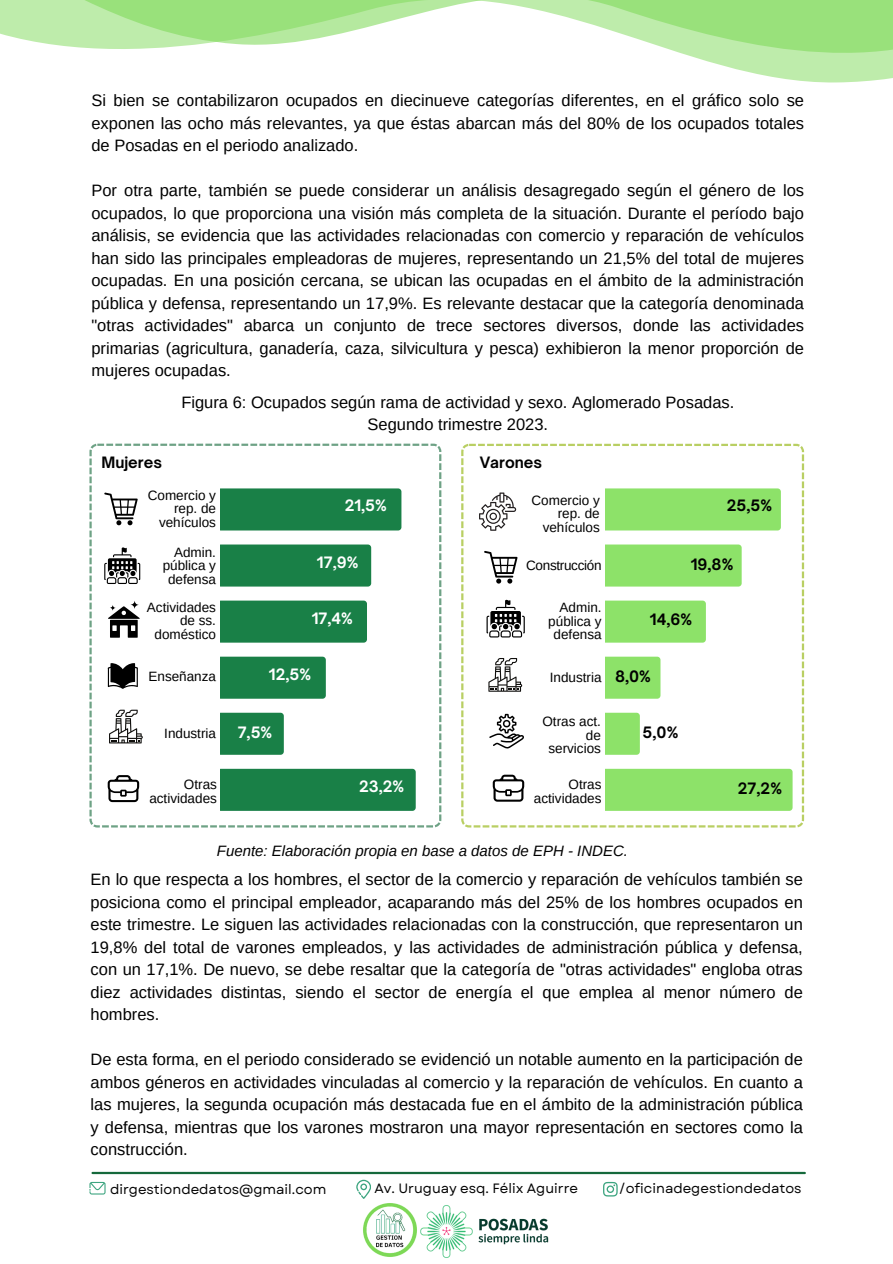
<style>
.page{position:relative;width:893px;height:1264px;background:#fff}
.page>*{position:absolute;margin:0;border:0;box-sizing:border-box;transform-origin:0 0}
.t1{font:16.5px/22.5px "Arimo";color:#000;text-align:justify}
.t2{font:italic 15px "Arimo";color:#000}
.t3{font:700 15px "Open Sauce One";color:#fff}
.t4{font:700 15px "Open Sauce One";color:#010101}
.t5{font:700 15px "Open Sauce One";color:#000}
.t6{font:13.5px/13.5px "Arimo";color:#000;text-align:right}
.t7{font:13.5px "Garet";color:#020202}
.t8{font:13.5px "Arimo";letter-spacing:-.025em;color:#000}
</style>
<div class="page">
<svg style="left:0;top:0;width:892px;height:83px"></svg>
<img style="left:363px;top:1203px;width:54px;height:54px">
<svg style="left:89px;top:1181px;width:16px;height:13px"></svg>
<svg style="left:356px;top:1179px;width:15px;height:19px"></svg>
<svg style="left:603px;top:1181px;width:14px;height:15px"></svg>
<hr style="left:93px;top:1171px;width:711px;height:3px;background:#15693b">
<img style="left:420px;top:1205px;width:129px;height:53px">
<svg style="left:461px;top:444px;width:343px;height:383px"></svg>
<svg style="left:488px;top:658px;width:34px;height:33px"></svg>
<svg style="left:479px;top:492px;width:37px;height:39px"></svg>
<div style="left:605px;top:488px;width:175px;height:42px;background:#8de269"></div>
<div style="left:605px;top:544px;width:136px;height:42px;background:#8de269"></div>
<div style="left:605px;top:600px;width:100px;height:42px;background:#8de269"></div>
<div style="left:605px;top:656px;width:55px;height:42px;background:#8de269"></div>
<svg style="left:605px;top:712px;width:34px;height:42px"></svg>
<div style="left:605px;top:768px;width:187px;height:42px;background:#8de269"></div>
<svg style="left:89px;top:443px;width:352px;height:384px"></svg>
<div style="left:221px;top:488px;width:180px;height:42px;background:#198047"></div>
<div style="left:221px;top:544px;width:150px;height:42px;background:#198047"></div>
<div style="left:221px;top:600px;width:146px;height:42px;background:#198047"></div>
<div style="left:221px;top:656px;width:105px;height:42px;background:#198047"></div>
<div style="left:221px;top:712px;width:63px;height:42px;background:#198047"></div>
<div style="left:221px;top:768px;width:194px;height:42px;background:#198047"></div>
<svg style="left:489px;top:713px;width:35px;height:35px"></svg>
<svg style="left:108px;top:600px;width:31px;height:37px"></svg>
<svg style="left:104px;top:547px;width:36px;height:37px"></svg>
<svg style="left:104px;top:492px;width:34px;height:33px"></svg>
<svg style="left:108px;top:663px;width:30px;height:25px"></svg>
<svg style="left:486px;top:599px;width:38px;height:38px"></svg>
<svg style="left:108px;top:775px;width:31px;height:27px"></svg>
<svg style="left:492px;top:774px;width:32px;height:27px"></svg>
<svg style="left:484px;top:551px;width:33px;height:32px"></svg>
<svg style="left:109px;top:709px;width:34px;height:34px"></svg>
<p class="t1" style="left:91px;top:89px;width:714px">Si bien se contabilizaron ocupados en diecinueve categorías diferentes, en el gráfico solo se exponen las ocho más relevantes, ya que éstas abarcan más del 80% de los ocupados totales de Posadas en el periodo analizado.</p>
<p class="t1" style="left:91px;top:179px;width:714px">Por otra parte, también se puede considerar un análisis desagregado según el género de los ocupados, lo que proporciona una visión más completa de la situación. Durante el período bajo análisis, se evidencia que las actividades relacionadas con comercio y reparación de vehículos han sido las principales empleadoras de mujeres, representando un 21,5% del total de mujeres ocupadas. En una posición cercana, se ubican las ocupadas en el ámbito de la administración pública y defensa, representando un 17,9%. Es relevante destacar que la categoría denominada "otras actividades" abarca un conjunto de trece sectores diversos, donde las actividades primarias (agricultura, ganadería, caza, silvicultura y pesca) exhibieron la menor proporción de mujeres ocupadas.</p>
<h1 class="t1" style="left:181px;top:391px;width:554px;text-align:center">Figura 6: Ocupados según rama de actividad y sexo. Aglomerado Posadas.<br>Segundo trimestre 2023.</h1>
<p class="t5" style="left:101px;top:453px;width:62px">Mujeres</p>
<p class="t5" style="left:479px;top:453px;width:64px">Varones</p>
<p class="t6" style="left:148px;top:488px;width:70px">Comercio y rep. de vehículos</p>
<h1 class="t3" style="left:344px;top:496px;width:44px">21,5%</h1>
<p class="t6" style="left:531px;top:493px;width:70px">Comercio y rep. de vehículos</p>
<p class="t6" style="left:163px;top:545px;width:55px">Admin. pública y defensa</p>
<h1 class="t3" style="left:317px;top:553px;width:43px">17,9%</h1>
<h1 class="t8" style="left:526px;top:558px;width:77px">Construcción</h1>
<p class="t6" style="left:147px;top:600px;width:71px">Actividades de ss.</p>
<p class="t6" style="left:154px;top:627px;width:63px">doméstico</p>
<p class="t6" style="left:148px;top:669px;width:69px">Enseñanza</p>
<h1 class="t3" style="left:312px;top:609px;width:43px">17,4%</h1>
<h1 class="t3" style="left:269px;top:665px;width:44px">12,5%</h1>
<p class="t6" style="left:548px;top:601px;width:55px">Admin. pública y defensa</p>
<p class="t6" style="left:549px;top:671px;width:53px">Industria</p>
<h1 class="t6" style="left:164px;top:726px;width:53px">Industria</h1>
<h1 class="t3" style="left:238px;top:722px;width:36px">7,5%</h1>
<p class="t6" style="left:542px;top:714px;width:60px">Otras act. de servicios</p>
<p class="t4" style="left:726px;top:496px;width:47px">25,5%</p>
<p class="t4" style="left:690px;top:554px;width:44px">19,8%</p>
<p class="t4" style="left:650px;top:610px;width:44px">14,6%</p>
<p class="t4" style="left:615px;top:667px;width:37px">8,0%</p>
<p class="t4" style="left:642px;top:722px;width:37px">5,0%</p>
<p class="t6" style="left:149px;top:777px;width:69px">Otras actividades</p>
<p class="t3" style="left:359px;top:777px;width:47px">23,2%</p>
<p class="t4" style="left:737px;top:778px;width:46px">27,2%</p>
<p class="t6" style="left:534px;top:777px;width:69px">Otras actividades</p>
<p class="t2" style="left:217px;top:842px;width:412px">Fuente: Elaboración propia en base a datos de EPH - INDEC.</p>
<p class="t1" style="left:91px;top:868px;width:713px">En lo que respecta a los hombres, el sector de la comercio y reparación de vehículos también se posiciona como el principal empleador, acaparando más del 25% de los hombres ocupados en este trimestre. Le siguen las actividades relacionadas con la construcción, que representaron un 19,8% del total de varones empleados, y las actividades de administración pública y defensa, con un 17,1%. De nuevo, se debe resaltar que la categoría de "otras actividades" engloba otras diez actividades distintas, siendo el sector de energía el que emplea al menor número de hombres.</p>
<p class="t1" style="left:91px;top:1048px;width:713px">De esta forma, en el periodo considerado se evidenció un notable aumento en la participación de ambos géneros en actividades vinculadas al comercio y la reparación de vehículos. En cuanto a las mujeres, la segunda ocupación más destacada fue en el ámbito de la administración pública y defensa, mientras que los varones mostraron una mayor representación en sectores como la construcción.</p>
<h2 class="t7" style="left:110px;top:1179px;width:218px">dirgestiondedatos@gmail.com</h2>
<p class="t7" style="left:374px;top:1178px;width:205px">Av. Uruguay esq. Félix Aguirre</p>
<h2 class="t7" style="left:618px;top:1178px;width:184px">/oficinadegestiondedatos</h2>
</div>
